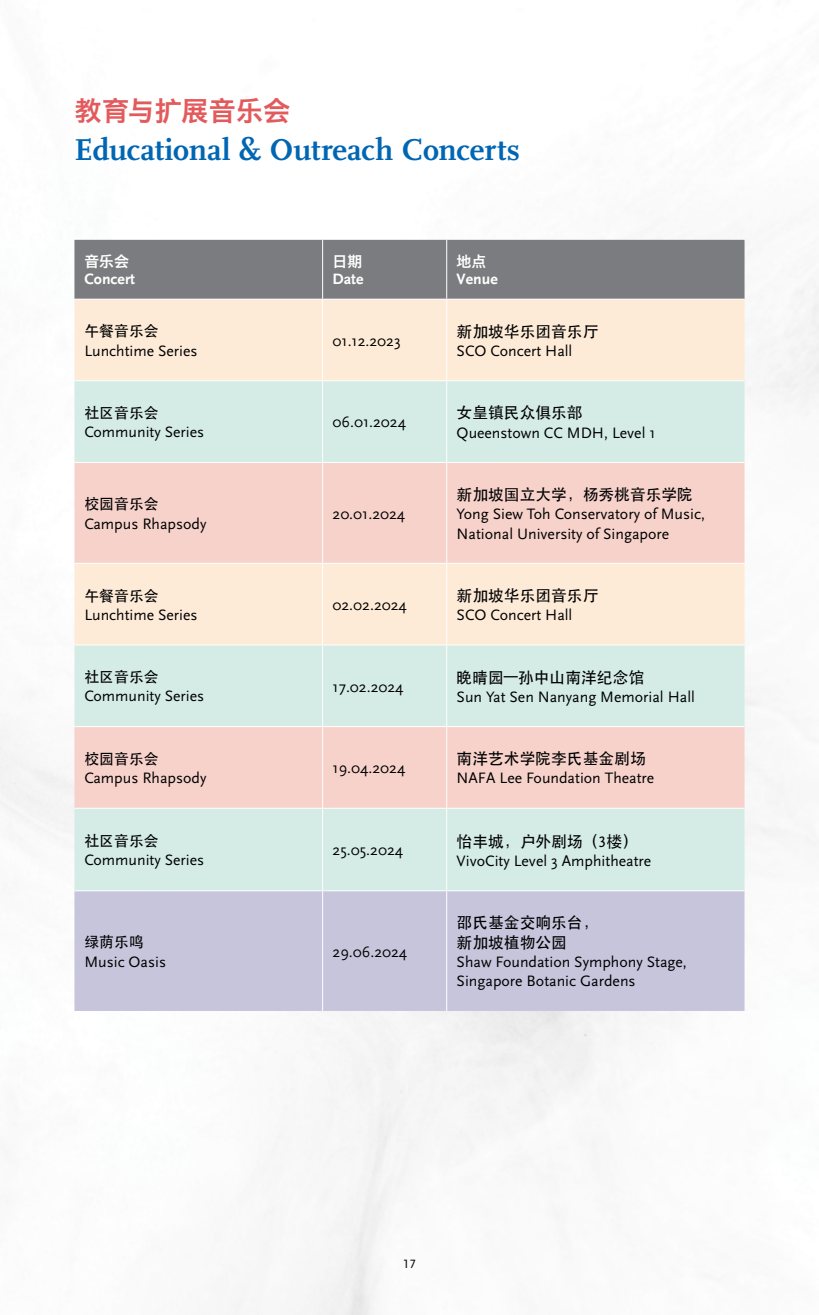
<style>
.page{position:relative;width:819px;height:1315px;background:#fff}
.page>*{position:absolute;margin:0;border:0;box-sizing:border-box;transform-origin:0 0}
.t1{font:700 31.5px "Scala";color:#0066b3}
.t2{font:27.12px "Hiragino Sans GB W6";letter-spacing:-.005em;color:#e35a5c}
.t3{font:15.75px/19.2px "Scala Sans";color:#000}
.t4{font:500 15.75px/19.2px "ST Heiti SC";color:#000}
.t5{font:15.75px "Scala Sans B";color:#fff}
.t6{font:500 14.88px "ST Heiti SC";color:#000}
.t7{font:14.88px "Hiragino Sans GB W6";color:#fff}
.t8{font:12.6px "Scala Sans Caps";color:#000}
.s1{font-family:"Scala Sans Caps";font-weight:400}
</style>
<div class="page">
<div style="left:74px;top:240px;width:670px;height:59px;background:#7b7c7f"></div>
<div style="left:74px;top:300px;width:670px;height:80px;background:#fdebd8"></div>
<div style="left:74px;top:381px;width:670px;height:509px;background:#d4ece5"></div>
<svg style="left:74px;top:463px;width:670px;height:345px;background:#f8d9cf"></svg>
<div style="left:74px;top:645px;width:670px;height:81px;background:#d4ece5"></div>
<div style="left:74px;top:891px;width:670px;height:120px;background:#c7c5dc"></div>
<hr style="left:446px;top:240px;width:1px;height:59px;background:#fff">
<hr style="left:322px;top:240px;width:1px;height:59px;background:#fff">
<hr style="left:322px;top:300px;width:1px;height:80px;background:#fff">
<hr style="left:446px;top:300px;width:1px;height:80px;background:#fff">
<hr style="left:322px;top:381px;width:1px;height:81px;background:#fff">
<hr style="left:446px;top:381px;width:1px;height:81px;background:#fff">
<hr style="left:322px;top:463px;width:1px;height:100px;background:#fff">
<hr style="left:446px;top:463px;width:1px;height:100px;background:#fff">
<hr style="left:322px;top:564px;width:1px;height:80px;background:#fff">
<hr style="left:446px;top:564px;width:1px;height:80px;background:#fff">
<hr style="left:322px;top:645px;width:1px;height:81px;background:#fff">
<hr style="left:446px;top:645px;width:1px;height:81px;background:#fff">
<hr style="left:322px;top:727px;width:1px;height:81px;background:#fff">
<hr style="left:446px;top:727px;width:1px;height:81px;background:#fff">
<hr style="left:322px;top:808px;width:1px;height:82px;background:#fff">
<hr style="left:446px;top:808px;width:1px;height:82px;background:#fff">
<hr style="left:322px;top:891px;width:1px;height:120px;background:#fff">
<hr style="left:446px;top:891px;width:1px;height:120px;background:#fff">
<hr style="left:74px;top:462px;width:248px;height:1px;background:#fff">
<hr style="left:322px;top:462px;width:124px;height:1px;background:#fff">
<hr style="left:446px;top:462px;width:298px;height:1px;background:#fff">
<hr style="left:74px;top:563px;width:248px;height:1px;background:#fff">
<hr style="left:322px;top:563px;width:124px;height:1px;background:#fff">
<hr style="left:446px;top:563px;width:298px;height:1px;background:#fff">
<hr style="left:74px;top:644px;width:248px;height:1px;background:#fff">
<hr style="left:322px;top:644px;width:124px;height:1px;background:#fff">
<hr style="left:446px;top:644px;width:298px;height:1px;background:#fff">
<hr style="left:74px;top:726px;width:248px;height:1px;background:#fff">
<hr style="left:322px;top:726px;width:124px;height:1px;background:#fff">
<hr style="left:446px;top:726px;width:298px;height:1px;background:#fff">
<hr style="left:74px;top:808px;width:248px;height:1px;background:#fff">
<hr style="left:322px;top:808px;width:124px;height:1px;background:#fff">
<hr style="left:446px;top:808px;width:298px;height:1px;background:#fff">
<h2 class="t2" style="left:74px;top:93px;width:217px">教育与扩展音乐会</h2>
<h1 class="t1" style="left:74px;top:132px;width:447px">Educational &amp; Outreach Concerts</h1>
<p class="t7" style="left:84px;top:251px;width:46px">音乐会</p>
<p class="t5" style="left:84px;top:271px;width:52px">Concert</p>
<p class="t7" style="left:332px;top:251px;width:31px">日期</p>
<p class="t5" style="left:332px;top:271px;width:32px">Date</p>
<p class="t7" style="left:456px;top:251px;width:31px">地点</p>
<p class="t5" style="left:456px;top:271px;width:43px">Venue</p>
<p class="t6" style="left:84px;top:323px;width:76px">午餐音乐会</p>
<p class="t3" style="left:84px;top:341px;width:115px">Lunchtime Series</p>
<p class="t3" style="left:332px;top:331px;width:70px">01.12.2023</p>
<p class="t4" style="left:456px;top:321px;width:143px">新加坡华乐团音乐厅</p>
<p class="t3" style="left:456px;top:341px;width:117px">SCO Concert Hall</p>
<p class="t6" style="left:84px;top:404px;width:76px">社区音乐会</p>
<p class="t3" style="left:84px;top:423px;width:121px">Community Series</p>
<p class="t3" style="left:332px;top:413px;width:75px">06.01.2024</p>
<p class="t4" style="left:456px;top:403px;width:127px">女皇镇民众俱乐部</p>
<p class="t3" style="left:456px;top:423px;width:200px">Queenstown CC MDH, Level 1</p>
<p class="t6" style="left:84px;top:496px;width:76px">校园音乐会</p>
<p class="t3" style="left:84px;top:514px;width:123px">Campus Rhapsody</p>
<p class="t3" style="left:332px;top:504px;width:74px">20.01.2024</p>
<p class="t4" style="left:456px;top:484px;width:238px">新加坡国立大学，杨秀桃音乐学院</p>
<p class="t3" style="left:456px;top:505px;width:250px">Yong Siew Toh Conservatory of Music,<br>National University of Singapore</p>
<p class="t6" style="left:84px;top:587px;width:76px">午餐音乐会</p>
<p class="t3" style="left:84px;top:605px;width:115px">Lunchtime Series</p>
<p class="t3" style="left:332px;top:595px;width:76px">02.02.2024</p>
<p class="t4" style="left:456px;top:585px;width:143px">新加坡华乐团音乐厅</p>
<p class="t3" style="left:456px;top:606px;width:117px">SCO Concert Hall</p>
<p class="t6" style="left:84px;top:668px;width:76px">社区音乐会</p>
<p class="t3" style="left:84px;top:687px;width:121px">Community Series</p>
<p class="t3" style="left:332px;top:677px;width:72px">17.02.2024</p>
<p class="t4" style="left:456px;top:667px;width:189px">晚晴园—孙中山南洋纪念馆</p>
<p class="t3" style="left:456px;top:687px;width:240px">Sun Yat Sen Nanyang Memorial Hall</p>
<p class="t6" style="left:84px;top:750px;width:76px">校园音乐会</p>
<p class="t3" style="left:84px;top:768px;width:123px">Campus Rhapsody</p>
<p class="t3" style="left:332px;top:758px;width:74px">19.04.2024</p>
<p class="t4" style="left:456px;top:748px;width:190px">南洋艺术学院李氏基金剧场</p>
<p class="t3" style="left:456px;top:769px;width:199px">NAFA Lee Foundation Theatre</p>
<p class="t6" style="left:84px;top:832px;width:76px">社区音乐会</p>
<p class="t3" style="left:84px;top:850px;width:121px">Community Series</p>
<p class="t3" style="left:332px;top:841px;width:72px">25.05.2024</p>
<p class="t4" style="left:456px;top:831px;width:183px">怡丰城，户外剧场（<span class="s1">3</span>楼）</p>
<p class="t3" style="left:456px;top:851px;width:196px">VivoCity Level 3 Amphitheatre</p>
<p class="t6" style="left:84px;top:933px;width:61px">绿荫乐鸣</p>
<p class="t3" style="left:84px;top:952px;width:83px">Music Oasis</p>
<p class="t3" style="left:332px;top:942px;width:76px">29.06.2024</p>
<p class="t4" style="left:456px;top:912px;width:143px">邵氏基金交响乐台，新加坡植物公园</p>
<p class="t3" style="left:456px;top:952px;width:232px">Shaw Foundation Symphony Stage,<br>Singapore Botanic Gardens</p>
<p class="t8" style="left:403px;top:1257px;width:14px">17</p>
</div>
